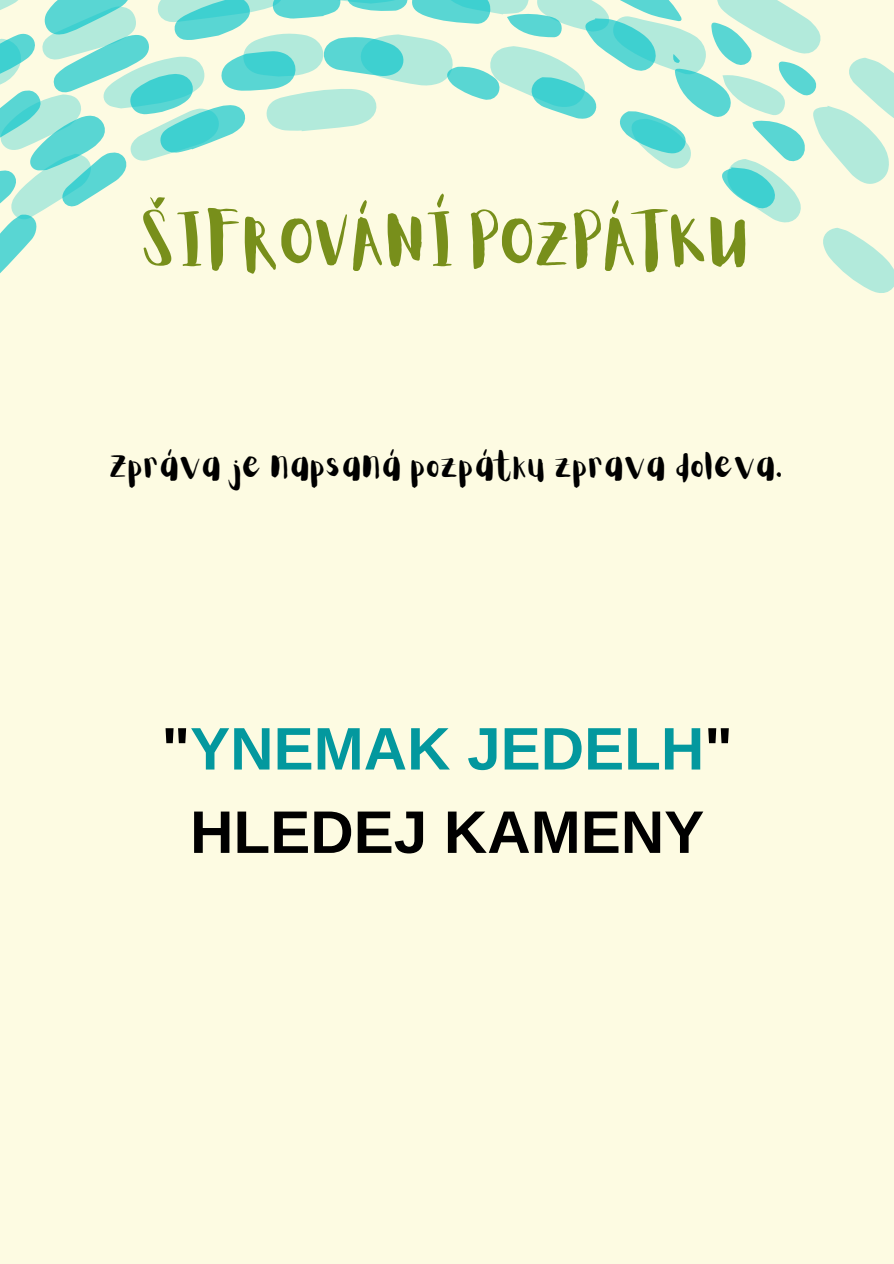
<style>
.page{position:relative;width:894px;height:1264px;background:#fff}
.page>*{position:absolute;margin:0;border:0;box-sizing:border-box;transform-origin:0 0}
.t1{font:60px "Aloja Extended";color:#788f1b}
.t2{font:700 60px "Arimo";color:#03989e}
.t3{font:700 60px "Arimo";color:#000}
.t4{font:30px "Aloja Extended";color:#000}
.s1{color:#000}
</style>
<div class="page">
<div style="left:0;top:0;width:893px;height:1263px;background:#fdfbe2"></div>
<svg style="left:851px;top:57px;width:42px;height:236px;fill:#b4eadb"></svg>
<svg style="left:0;top:0;width:851px;height:278px"></svg>
<p class="t1" style="left:143px;top:215px;width:609px">ŠIFROVÁNÍ POZPÁTKU</p>
<p class="t4" style="left:110px;top:452px;width:674px">Zpráva je napsaná pozpátku zprava doleva.</p>
<p class="t2" style="left:161px;top:715px;width:572px"><span class="s1">"</span>YNEMAK JEDELH<span class="s1">"</span></p>
<p class="t3" style="left:190px;top:798px;width:515px">HLEDEJ KAMENY</p>
</div>
